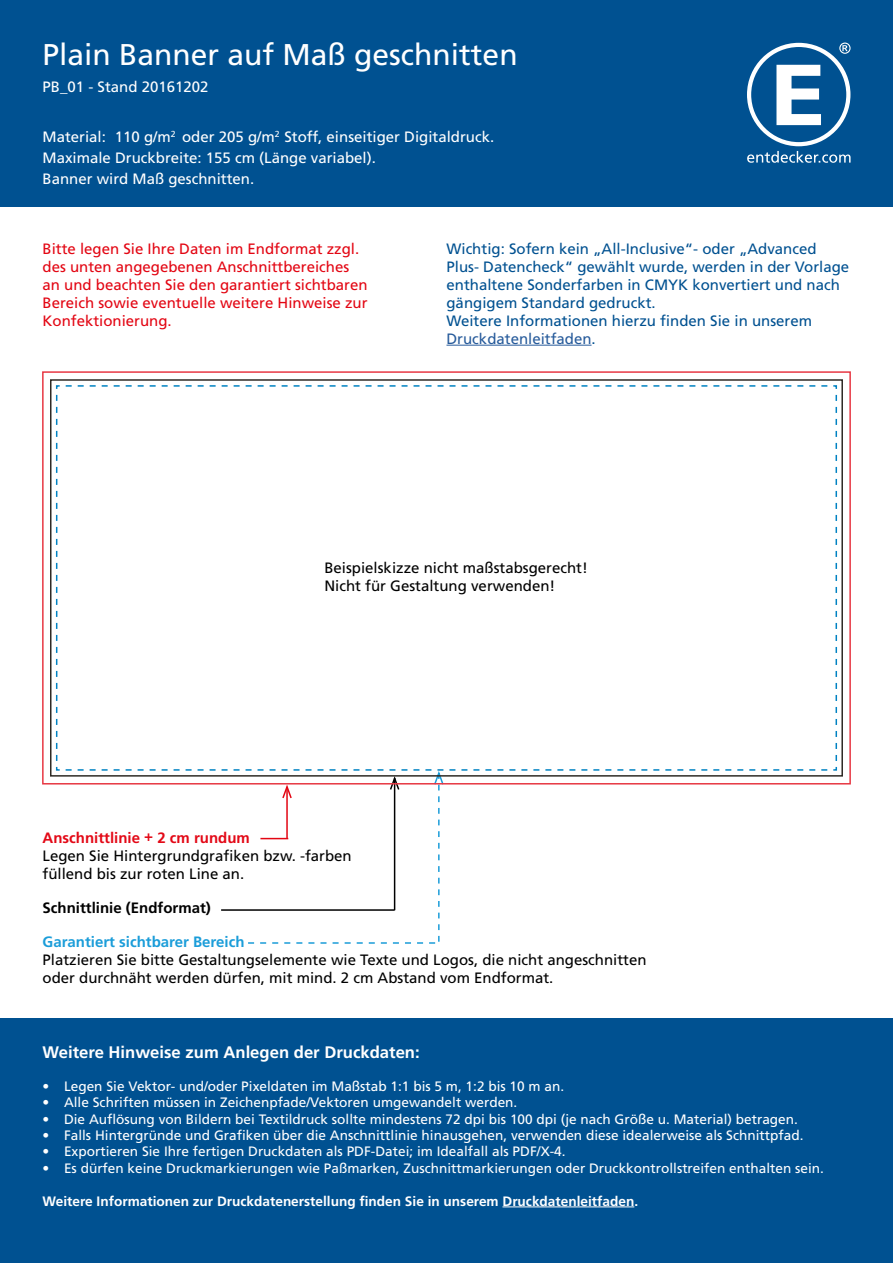
<style>
.page{position:relative;width:893px;height:1263px;background:#fff}
.page>*{position:absolute;margin:0;border:0;box-sizing:border-box;transform-origin:0 0}
.t1{font:30px "Frutiger LT Std";color:#fff}
.t2{font:700 16.65px "Frutiger LT Std";color:#fff}
.t3{font:15px/18px "Frutiger LT Std";color:#000}
.t4{font:15px/18px "Frutiger LT Std";color:#005191}
.t5{font:15px/18px "Frutiger LT Std";color:#e30613}
.t6{font:15px/21px "Frutiger LT Std";color:#fff}
.t7{font:700 15px "Frutiger LT Std";color:#1b9dd9}
.t8{font:700 15px "Frutiger LT Std";color:#e30917}
.t9{font:700 15px "Frutiger LT Std";color:#000}
.t10{font:13.65px "Frutiger LT Std";color:#fff}
.t11{font:700 13.65px "Frutiger LT Std";color:#fff}
.s1{color:#275b9b}
</style>
<div class="page">
<div style="left:0;top:1018px;width:893px;height:245px;background:#005191"></div>
<div style="left:0;top:0;width:893px;height:206px;background:#005191"></div>
<svg style="left:747px;top:43px;width:104px;height:120px"></svg>
<hr style="left:502px;top:1206px;width:132px;height:1px;background:#fff">
<hr style="left:446px;top:345px;width:145px;height:1px;background:#275b9b">
<svg style="left:63px;top:771px;width:764px;height:173px"></svg>
<svg style="left:55px;top:385px;width:783px;height:386px"></svg>
<h1 class="t1" style="left:43px;top:37px;width:477px">Plain Banner auf Maß geschnitten</h1>
<p class="t6" style="left:43px;top:76px;width:167px">PB_01 - Stand 20161202</p>
<p class="t6" style="left:43px;top:126px;width:453px">Material: 110 g/m<sup>2</sup> oder 205 g/m<sup>2</sup> Stoff, einseitiger Digitaldruck.<br>Maximale Druckbreite: 155 cm (Länge variabel).<br>Banner wird Maß geschnitten.</p>
<p class="t5" style="left:43px;top:239px;width:327px">Bitte legen Sie Ihre Daten im Endformat zzgl. des unten angegebenen Anschnittbereiches an und beachten Sie den garantiert sichtbaren Bereich sowie eventuelle weitere Hinweise zur Konfektionierung.</p>
<p class="t4" style="left:446px;top:239px;width:404px">Wichtig: Sofern kein „All-Inclusive“- oder „Advanced Plus- Datencheck“ gewählt wurde, werden in der Vorlage enthaltene Sonderfarben in CMYK konvertiert und nach gängigem Standard gedruckt.<br>Weitere Informationen hierzu finden Sie in unserem <span class="s1">Druckdatenleitfaden</span>.</p>
<p class="t3" style="left:324px;top:558px;width:265px">Beispielskizze nicht maßstabsgerecht!<br>Nicht für Gestaltung verwenden!</p>
<p class="t8" style="left:43px;top:828px;width:209px">Anschnittlinie + 2 cm rundum</p>
<p class="t3" style="left:43px;top:846px;width:311px">Legen Sie Hintergrundgrafiken bzw. -farben füllend bis zur roten Line an.</p>
<p class="t9" style="left:43px;top:899px;width:170px">Schnittlinie (Endformat)</p>
<p class="t7" style="left:43px;top:933px;width:204px">Garantiert sichtbarer Bereich</p>
<p class="t3" style="left:43px;top:951px;width:606px">Platzieren Sie bitte Gestaltungselemente wie Texte und Logos, die nicht angeschnitten oder durchnäht werden dürfen, mit mind. 2 cm Abstand vom Endformat.</p>
<p class="t2" style="left:43px;top:1043px;width:379px">Weitere Hinweise zum Anlegen der Druckdaten:</p>
<p class="t10" style="left:43px;top:1078px;width:523px">• Legen Sie Vektor- und/oder Pixeldaten im Maßstab 1:1 bis 5 m, 1:2 bis 10 m an.</p>
<p class="t10" style="left:43px;top:1094px;width:476px">• Alle Schriften müssen in Zeichenpfade/Vektoren umgewandelt werden.</p>
<p class="t10" style="left:43px;top:1111px;width:757px">• Die Auflösung von Bildern bei Textildruck sollte mindestens 72 dpi bis 100 dpi (je nach Größe u. Material) betragen.</p>
<p class="t10" style="left:43px;top:1127px;width:762px">• Falls Hintergründe und Grafiken über die Anschnittlinie hinausgehen, verwenden diese idealerweise als Schnittpfad.</p>
<p class="t10" style="left:43px;top:1144px;width:525px">• Exportieren Sie Ihre fertigen Druckdaten als PDF-Datei; im Idealfall als PDF/X-4.</p>
<p class="t10" style="left:43px;top:1160px;width:783px">• Es dürfen keine Druckmarkierungen wie Paßmarken, Zuschnittmarkierungen oder Druckkontrollstreifen enthalten sein.</p>
<p class="t11" style="left:43px;top:1193px;width:597px">Weitere Informationen zur Druckdatenerstellung finden Sie in unserem Druckdatenleitfaden.</p>
</div>
